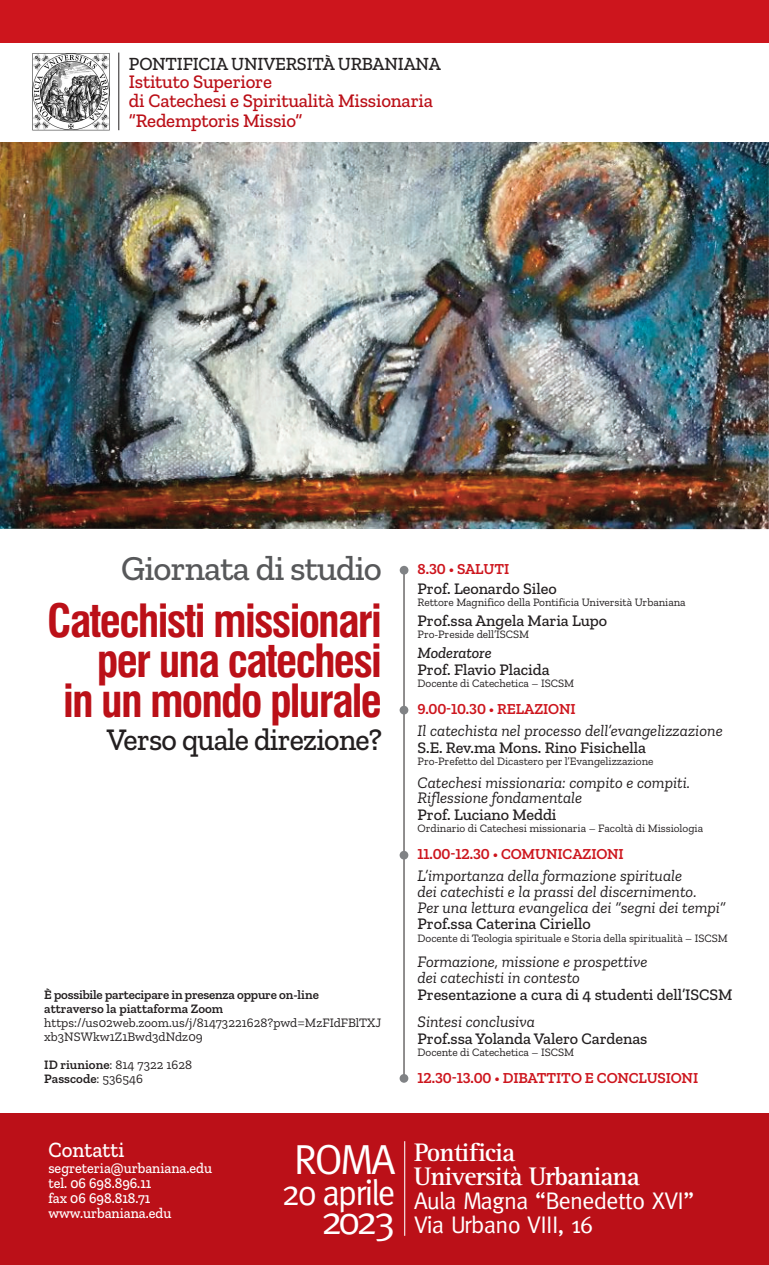
<style>
.page{position:relative;width:769px;height:1265px;background:#fff}
.page>*{position:absolute;margin:0;border:0;box-sizing:border-box;transform-origin:0 0}
.t1{font:700 condensed 44.62px/40.2px "Swiss 721 BT";letter-spacing:-.04em;color:#bb1018;text-align:right}
.t2{font:42px "Meta";color:#fff}
.t3{font:39.99px "Meta";color:#fff}
.t4{font:36.05px "Meta";letter-spacing:-.05em;color:#fff;scale:.95 1}
.t5{font:500 35px "Zilla Slab";letter-spacing:-.025em;color:#57585a}
.t6{font:500 31.5px "Zilla Slab";letter-spacing:-.025em;color:#231f20;scale:.95 1}
.t7{font:700 26.25px/23.4px "Rotis Serif";letter-spacing:-.035em;color:#fff}
.t8{font:23.97px/24px "Meta";letter-spacing:-.025em;color:#fff}
.t9{font:500 21.88px "Zilla Slab";color:#fff;scale:.95 1}
.t10{font:500 19.25px/19.2px "Zilla Slab";letter-spacing:-.01em;color:#bb1018}
.t11{font:500 18.64px "Zilla Slab";letter-spacing:-.01em;color:#231f20}
.t12{font:italic 16.19px/15.8px "Zilla Slab";color:#231f20}
.t13{font:500 16.19px "Zilla Slab";letter-spacing:-.005em;color:#231f20}
.t14{font:italic 500 15.75px "Zilla Slab";letter-spacing:-.005em;color:#231f20}
.t15{font:600 15.31px "Zilla Slab";letter-spacing:-.005em;color:#cd151d}
.t16{font:500 14.88px/14.9px "Zilla Slab";color:#fff;scale:.95 1}
.t17{font:12.95px/13.9px "Zilla Slab";color:#231f20}
.t18{font:600 12.95px/13.9px "Zilla Slab";letter-spacing:-.015em;color:#231f20}
.t19{font:11.38px "Zilla Slab";letter-spacing:-.005em;color:#231f20}
.s1{font-weight:600}
</style>
<div class="page">
<img style="left:0;top:142px;width:769px;height:387px">
<div style="left:0;top:1114px;width:769px;height:151px;background:#bb1018"></div>
<hr style="left:404px;top:1141px;width:1px;height:95px;background:#fff">
<hr style="left:404px;top:570px;width:1px;height:510px;background:#231f20">
<div style="left:400px;top:566px;width:8px;height:9px;background:#808285;border-radius:50%"></div>
<div style="left:400px;top:706px;width:8px;height:8px;background:#808285;border-radius:50%"></div>
<div style="left:400px;top:851px;width:8px;height:9px;background:#808285;border-radius:50%"></div>
<div style="left:400px;top:1074px;width:8px;height:9px;background:#808285;border-radius:50%"></div>
<div style="left:0;top:0;width:769px;height:42px;background:#cd151d"></div>
<hr style="left:119px;top:53px;width:1px;height:77px;background:#231f20">
<img style="left:32px;top:53px;width:78px;height:78px">
<svg style="left:68px;top:125px;width:5px;height:6px"></svg>
<p class="t11" style="left:129px;top:52px;width:314px">PONTIFICIA UNIVERSITÀ URBANIANA</p>
<p class="t10" style="left:129px;top:72px;width:305px">Istituto Superiore<br>di Catechesi e Spiritualità Missionaria “Redemptoris Missio”</p>
<h3 class="t5" style="left:121px;top:547px;width:262px">Giornata di studio</h3>
<h1 class="t1" style="left:47px;top:603px;width:336px">Catechisti missionari per una catechesi<br>in un mondo plurale</h1>
<h3 class="t6" style="left:107px;top:720px;width:291px">Verso quale direzione?</h3>
<p class="t18" style="left:44px;top:988px;width:276px">È possibile partecipare in presenza oppure on-line attraverso la piattaforma Zoom</p>
<p class="t17" style="left:44px;top:1016px;width:339px">https://us02web.zoom.us/j/81473221628?pwd=MzFIdFBlTXJ xb3NSWkw1Z1Bwd3dNdz09</p>
<p class="t17" style="left:44px;top:1057px;width:149px"><span class="s1">ID riunione</span>: 814 7322 1628<br><span class="s1">Passcode</span>: 536546</p>
<p class="t15" style="left:418px;top:560px;width:93px">8.30 • SALUTI</p>
<p class="t13" style="left:418px;top:579px;width:141px">Prof. Leonardo Sileo</p>
<p class="t19" style="left:418px;top:595px;width:270px">Rettore Magnifico della Pontificia Università Urbaniana</p>
<p class="t13" style="left:418px;top:611px;width:191px">Prof.ssa Angela Maria Lupo</p>
<p class="t19" style="left:418px;top:628px;width:113px">Pro-Preside dell’ISCSM</p>
<p class="t14" style="left:418px;top:644px;width:75px">Moderatore</p>
<p class="t13" style="left:418px;top:660px;width:134px">Prof. Flavio Placida</p>
<p class="t19" style="left:418px;top:677px;width:158px">Docente di Catechetica – ISCSM</p>
<p class="t15" style="left:418px;top:700px;width:160px">9.00-10.30 • RELAZIONI</p>
<p class="t12" style="left:418px;top:723px;width:307px">Il catechista nel processo dell’evangelizzazione</p>
<p class="t13" style="left:418px;top:738px;width:230px">S.E. Rev.ma Mons. Rino Fisichella</p>
<p class="t19" style="left:418px;top:754px;width:237px">Pro-Prefetto del Dicastero per l’Evangelizzazione</p>
<p class="t12" style="left:418px;top:774px;width:274px">Catechesi missionaria: compito e compiti.<br>Riflessione fondamentale</p>
<p class="t13" style="left:418px;top:805px;width:140px">Prof. Luciano Meddi</p>
<p class="t19" style="left:418px;top:822px;width:287px">Ordinario di Catechesi missionaria – Facoltà di Missiologia</p>
<p class="t15" style="left:418px;top:845px;width:208px">11.00-12.30 • COMUNICAZIONI</p>
<p class="t12" style="left:418px;top:868px;width:310px">L’importanza della formazione spirituale<br>dei catechisti e la prassi del discernimento.<br>Per una lettura evangelica dei “segni dei tempi”</p>
<p class="t13" style="left:418px;top:914px;width:175px">Prof.ssa Caterina Ciriello</p>
<p class="t19" style="left:418px;top:931px;width:312px">Docente di Teologia spirituale e Storia della spiritualità – ISCSM</p>
<p class="t12" style="left:418px;top:954px;width:231px">Formazione, missione e prospettive dei catechisti in contesto</p>
<p class="t13" style="left:418px;top:985px;width:317px">Presentazione a cura di 4 studenti dell’ISCSM</p>
<p class="t12" style="left:418px;top:1013px;width:119px">Sintesi conclusiva</p>
<p class="t13" style="left:418px;top:1028px;width:231px">Prof.ssa Yolanda Valero Cardenas</p>
<p class="t19" style="left:418px;top:1045px;width:158px">Docente di Catechetica – ISCSM</p>
<p class="t15" style="left:418px;top:1069px;width:282px">12.30-13.00 • DIBATTITO E CONCLUSIONI</p>
<h3 class="t9" style="left:48px;top:1137px;width:81px">Contatti</h3>
<p class="t16" style="left:48px;top:1160px;width:174px">segreteria@urbaniana.edu tel. 06 698.896.11<br>fax 06 698.818.71 www.urbaniana.edu</p>
<h2 class="t2" style="left:294px;top:1143px;width:103px">ROMA</h2>
<h3 class="t4" style="left:282px;top:1179px;width:121px">20 aprile</h3>
<h3 class="t3" style="left:321px;top:1205px;width:76px">2023</h3>
<h3 class="t7" style="left:414px;top:1143px;width:227px">Pontificia<br>Università Urbaniana</h3>
<h3 class="t8" style="left:414px;top:1190px;width:282px">Aula Magna “Benedetto XVI”<br>Via Urbano VIII, 16</h3>
</div>
